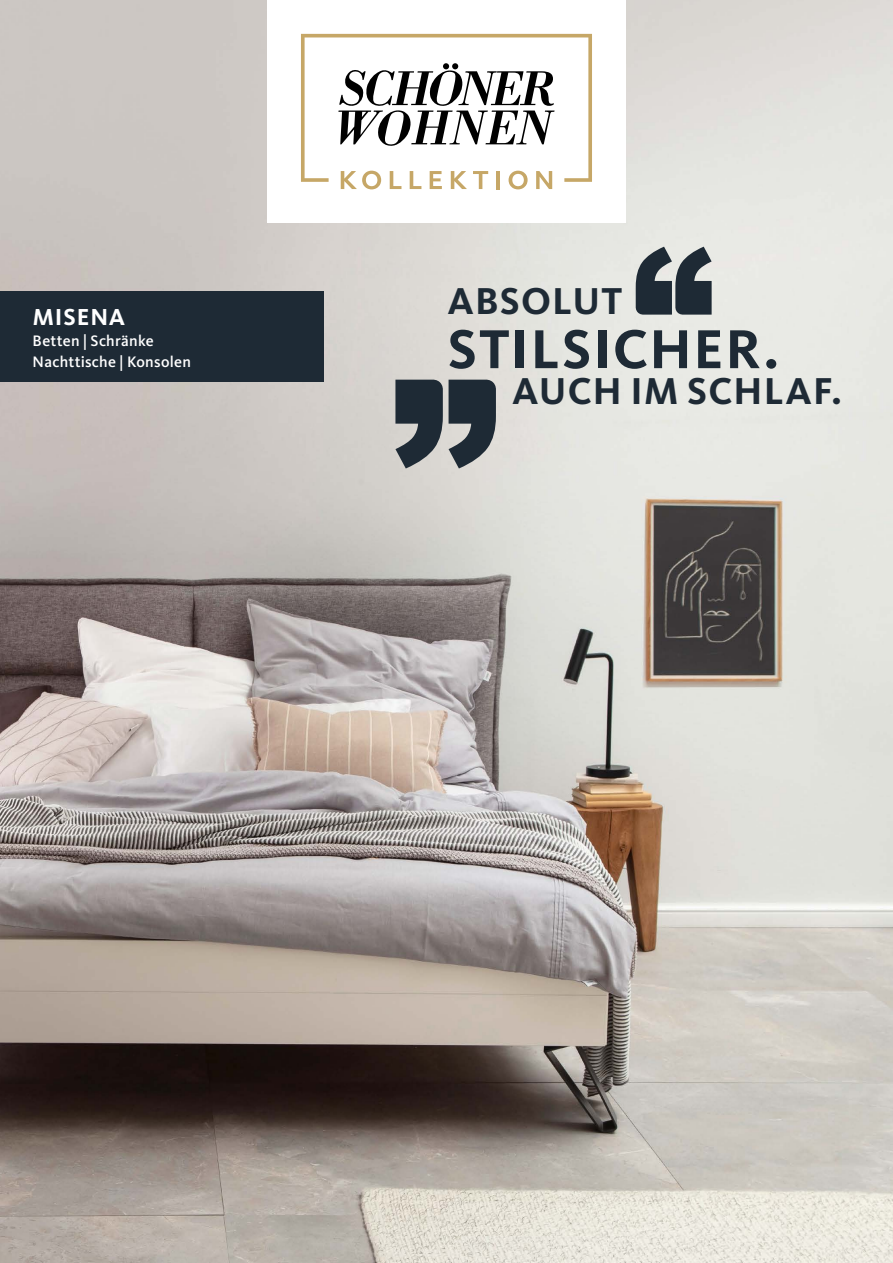
<style>
.page{position:relative;width:893px;height:1263px;background:#fff}
.page>*{position:absolute;margin:0;border:0;box-sizing:border-box;transform-origin:0 0}
.t1{font:700 56.85px "Kievit OT";letter-spacing:.03em;color:#1e2a35}
.t2{font:700 38.85px "Kievit OT";letter-spacing:.03em;color:#1e2a35}
.t3{font:700 24px "Kievit OT";letter-spacing:.035em;color:#fff}
.t4{font:500 15.75px/21px "Kievit OT";letter-spacing:.015em;color:#fff}
</style>
<div class="page">
<img style="left:0;top:0;width:893px;height:1263px">
<div style="left:267px;top:0;width:359px;height:223px;background:#fff"></div>
<svg style="left:301px;top:34px;width:291px;height:155px"></svg>
<svg style="left:395px;top:379px;width:101px;height:89px"></svg>
<svg style="left:635px;top:247px;width:77px;height:68px"></svg>
<div style="left:0;top:291px;width:323px;height:91px;background:#1e2a35"></div>
<h3 class="t3" style="left:33px;top:303px;width:94px">MISENA</h3>
<p class="t4" style="left:33px;top:330px;width:160px">Betten | Schränke<br>Nachttische | Konsolen</p>
<h2 class="t2" style="left:448px;top:279px;width:176px">ABSOLUT</h2>
<h1 class="t1" style="left:448px;top:316px;width:333px">STILSICHER.</h1>
<h2 class="t2" style="left:512px;top:369px;width:331px">AUCH IM SCHLAF.</h2>
</div>
